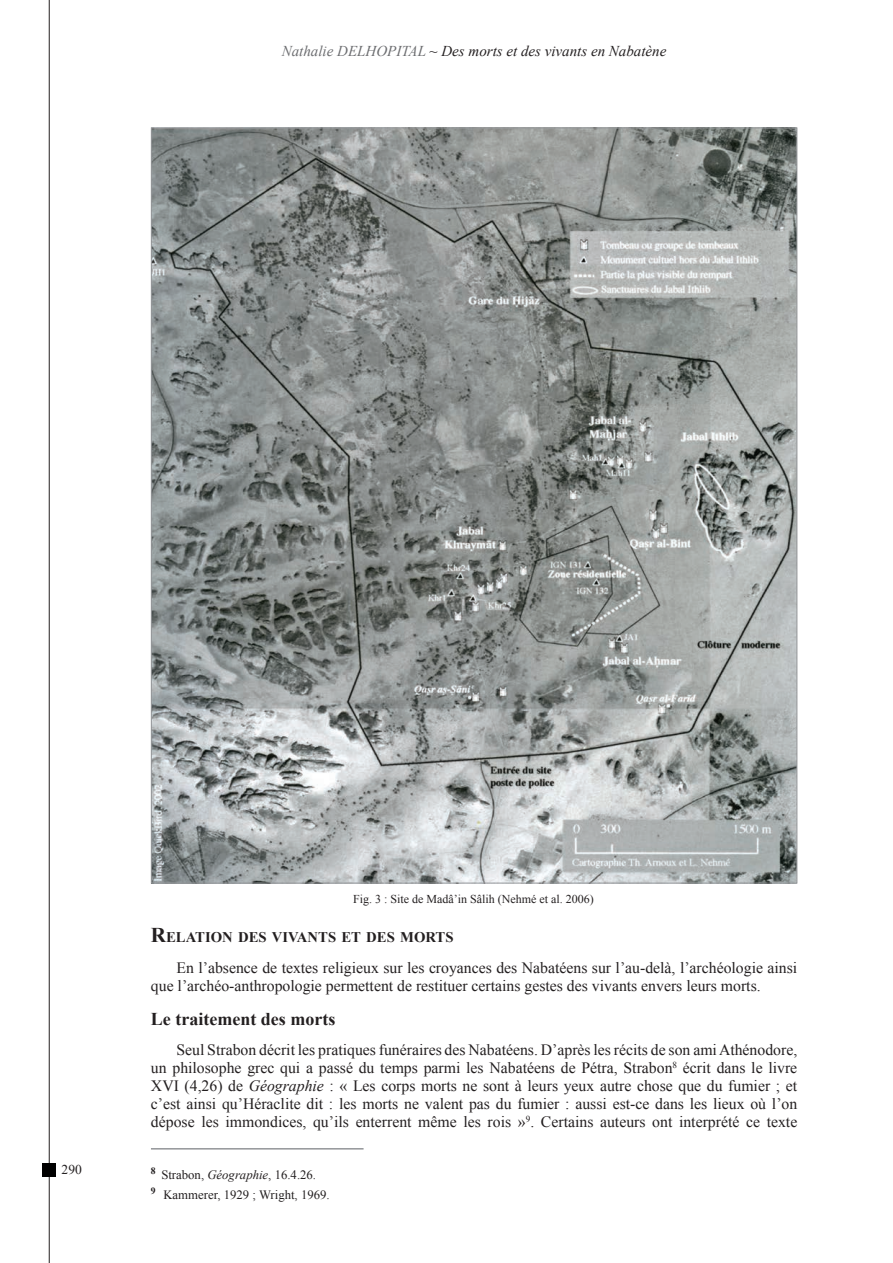
<style>
.page{position:relative;width:893px;height:1263px;background:#fff}
.page>*{position:absolute;margin:0;border:0;box-sizing:border-box;transform-origin:0 0}
.t1{font:700 18px "Times New Roman";color:#231f20}
.t2{font:15.75px/18px "Times New Roman";color:#231f20}
.t3{font:italic 15px "Times New Roman";color:#231f20}
.t4{font:italic 15px "Times New Roman";color:#6c6d70}
.t5{font:700 14.7px "Times New Roman";color:#231f20}
.t6{font:13.5px "Times New Roman";color:#231f20}
.t7{font:12.75px/20px "Times New Roman";color:#231f20}
.t8{font:12px "Times New Roman";color:#231f20}
.s1{font-size:21px}
.s2{font-style:italic}
</style>
<div class="page">
<hr style="left:49px;top:0;width:1px;height:1263px;background:#231f20">
<div style="left:42px;top:1163px;width:14px;height:13px;background:#000"></div>
<hr style="left:151px;top:1148px;width:213px;height:1px;background:#939598">
<img style="left:153px;top:130px;width:642px;height:751px">
<p class="t4" style="left:282px;top:41px;width:76px">Nathalie Delhopital</p>
<p class="t3" style="left:430px;top:41px;width:238px">~ Des morts et des vivants en Nabatène</p>
<p class="t6" style="left:62px;top:1160px;width:22px">290</p>
<p class="t8" style="left:353px;top:891px;width:242px">Fig. 3 : Site de Madâ’in Sâlih (Nehmé et al. 2006)</p>
<p class="t5" style="left:151px;top:927px;width:304px"><span class="s1">R</span>ELATION DES VIVANTS ET DES MORTS</p>
<p class="t2" style="left:151px;top:958px;width:648px;text-indent:26px">En l’absence de textes religieux sur les croyances des Nabatéens sur l’au-delà, l’archéologie ainsi que l’archéo-anthropologie permettent de restituer certains gestes des vivants envers leurs morts.</p>
<p class="t1" style="left:151px;top:1006px;width:186px">Le traitement des morts</p>
<p class="t2" style="left:151px;top:1041px;width:648px;text-align:justify;text-indent:26px">Seul Strabon décrit les pratiques funéraires des Nabatéens. D’après les récits de son ami Athénodore, un philosophe grec qui a passé du temps parmi les Nabatéens de Pétra, Strabon<sup>8</sup> écrit dans le livre XVI (4,26) de <span class="s2">Géographie</span> : « Les corps morts ne sont à leurs yeux autre chose que du fumier ; et c’est ainsi qu’Héraclite dit : les morts ne valent pas du fumier : aussi est-ce dans les lieux où l’on dépose les immondices, qu’ils enterrent même les rois »<sup>9</sup>. Certains auteurs ont interprété ce texte</p>
<p class="t7" style="left:151px;top:1165px;width:180px"><sup>8</sup> Strabon, <span class="s2">Géographie</span>, 16.4.26.<br><sup>9</sup> Kammerer, 1929 ; Wright, 1969.</p>
</div>
